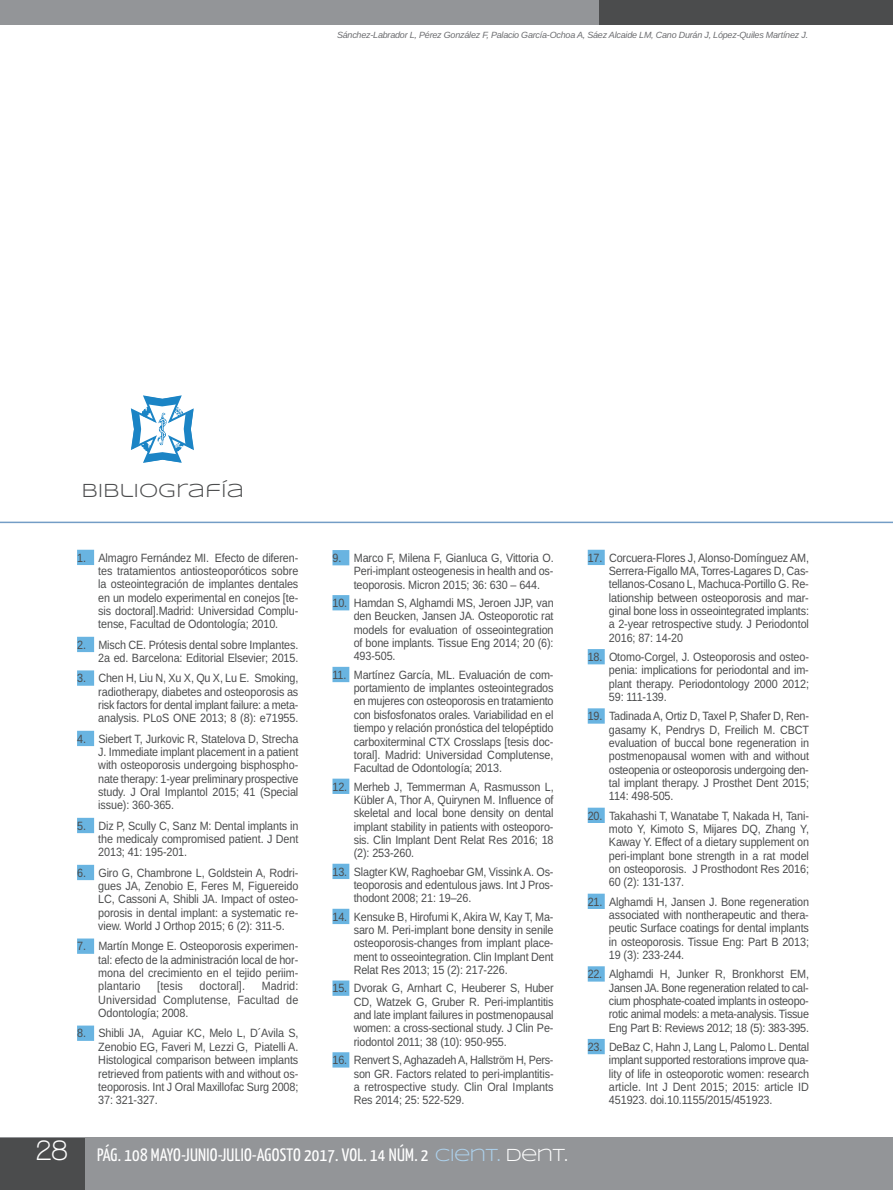
<style>
.page{position:relative;width:893px;height:1190px;background:#fff}
.page>*{position:absolute;margin:0;border:0;box-sizing:border-box;transform-origin:0 0}
.t1{font:19.5px "Syncopate";color:#4b4c4d}
.t2{font:18px "Yanone Kaffeesatz";letter-spacing:.015em;color:#fff}
.t3{font:12px/13.4px "Arimo";letter-spacing:-.01em;color:#4b4c4d;text-align:justify;scale:.9 1}
.t4{font:12px "Arimo";letter-spacing:.01em;color:#4b4c4d;scale:.9 1}
.t5{font:italic 9px "Arimo";letter-spacing:-.025em;color:#6c6d70}
.s1{font-family:"Walkway";font-weight:700;font-size:30px}
.s2{font-family:"Syncopate";color:#add2ed}
.s3{font-family:"Syncopate"}
</style>
<div class="page">
<hr style="left:0;top:522px;width:892px;height:1px;background:#739dc6">
<div style="left:77px;top:550px;width:17px;height:15px;background:#69b4e1"></div>
<div style="left:77px;top:637px;width:17px;height:15px;background:#69b4e1"></div>
<div style="left:77px;top:670px;width:17px;height:16px;background:#69b4e1"></div>
<div style="left:77px;top:731px;width:17px;height:15px;background:#69b4e1"></div>
<div style="left:77px;top:818px;width:17px;height:15px;background:#69b4e1"></div>
<div style="left:77px;top:865px;width:17px;height:15px;background:#69b4e1"></div>
<div style="left:77px;top:938px;width:17px;height:16px;background:#69b4e1"></div>
<div style="left:77px;top:1026px;width:17px;height:15px;background:#69b4e1"></div>
<div style="left:332px;top:550px;width:17px;height:15px;background:#69b4e1"></div>
<div style="left:332px;top:595px;width:17px;height:15px;background:#69b4e1"></div>
<div style="left:332px;top:667px;width:17px;height:15px;background:#69b4e1"></div>
<div style="left:332px;top:779px;width:17px;height:15px;background:#69b4e1"></div>
<div style="left:332px;top:864px;width:17px;height:15px;background:#69b4e1"></div>
<div style="left:332px;top:909px;width:17px;height:15px;background:#69b4e1"></div>
<div style="left:332px;top:980px;width:17px;height:16px;background:#69b4e1"></div>
<div style="left:332px;top:1052px;width:17px;height:15px;background:#69b4e1"></div>
<div style="left:587px;top:550px;width:17px;height:15px;background:#69b4e1"></div>
<div style="left:587px;top:649px;width:17px;height:15px;background:#69b4e1"></div>
<div style="left:587px;top:708px;width:17px;height:16px;background:#69b4e1"></div>
<div style="left:587px;top:808px;width:17px;height:15px;background:#69b4e1"></div>
<div style="left:587px;top:894px;width:17px;height:15px;background:#69b4e1"></div>
<div style="left:587px;top:966px;width:17px;height:16px;background:#69b4e1"></div>
<div style="left:587px;top:1039px;width:17px;height:15px;background:#69b4e1"></div>
<svg style="left:131px;top:395px;width:63px;height:68px"></svg>
<div style="left:591px;top:0;width:301px;height:25px;background:#4b4c4d"></div>
<div style="left:0;top:0;width:599px;height:25px;background:#939598"></div>
<div style="left:0;top:1137px;width:892px;height:53px;background:#939598"></div>
<div style="left:0;top:1137px;width:85px;height:53px;background:#4b4c4d"></div>
<p class="t5" style="left:337px;top:30px;width:472px">Sánchez-Labrador L, Pérez González F, Palacio García-Ochoa A, Sáez Alcaide LM, Cano Durán J, López-Quiles Martínez J.</p>
<h1 class="t1" style="left:81px;top:479px;width:164px">BIBLIOGRAFÍA</h1>
<p class="t3" style="left:98px;top:551px;width:224px;text-indent:-21px">1. Almagro Fernández MI. Efecto de diferen&shy;tes tratamientos antiosteoporóticos sobre la osteointegración de implantes dentales en un modelo experimental en conejos [te&shy;sis doctoral].Madrid: universidad Complu&shy;tense, Facultad de Odontología; 2010.</p>
<p class="t3" style="left:77px;top:638px;width:247px;text-align:right">2. Misch CE. Prótesis dental sobre Implantes.<br>2a ed. Barcelona: Editorial Elsevier; 2015.</p>
<p class="t3" style="left:98px;top:671px;width:224px;text-indent:-21px">3. Chen h, Liu N, Xu X, Qu X, Lu E. Smoking, radiotherapy, diabetes and osteoporosis as risk factors for dental implant failure: a meta&shy;analysis. PLoS ONE 2013; 8 (8): e71955.</p>
<p class="t3" style="left:98px;top:732px;width:224px;text-indent:-21px">4. Siebert T, Jurkovic R, Statelova D, Strecha J. Immediate implant placement in a patient with osteoporosis undergoing bisphospho&shy;nate therapy: 1-year preliminary prospective study. J Oral Implantol 2015; 41 (Special issue): 360-365.</p>
<p class="t3" style="left:98px;top:819px;width:224px;text-indent:-21px">5. Diz P, Scully C, Sanz M: Dental implants in the medicaly compromised patient. J Dent 2013; 41: 195-201.</p>
<p class="t3" style="left:98px;top:866px;width:224px;text-indent:-21px">6. Giro G, Chambrone L, Goldstein A, Rodri&shy;gues JA, Zenobio E, Feres M, Figuereido LC, Cassoni A, Shibli JA. Impact of osteo&shy;porosis in dental implant: a systematic re&shy;view. World J Orthop 2015; 6 (2): 311-5.</p>
<p class="t3" style="left:98px;top:940px;width:224px;text-indent:-21px">7. Martín Monge E. Osteoporosis experimen&shy;tal: efecto de la administración local de hor&shy;mona del crecimiento en el tejido periim&shy;plantario</p>
<p class="t3" style="left:98px;top:980px;width:224px;text-indent:163px">Madrid: universidad Complutense, Facultad de Odontología; 2008.</p>
<p class="t3" style="left:98px;top:1027px;width:224px;text-indent:-21px">8. Shibli JA, Aguiar KC, Melo L, D´Avila S, Zenobio EG, Faveri M, Lezzi G, Piatelli A. histological comparison between implants retrieved from patients with and without os&shy;teoporosis. Int J Oral Maxillofac Surg 2008; 37: 321-327.</p>
<p class="t3" style="left:157px;top:980px;width:30px">[tesis</p>
<p class="t4" style="left:199px;top:979px;width:52px">doctoral].</p>
<p class="t3" style="left:353px;top:551px;width:224px;text-indent:-21px">9. Marco F, Milena F, Gianluca G, Vittoria O.<br>Peri-implant osteogenesis in health and os&shy;teoporosis. Micron 2015; 36: 630 – 644.</p>
<p class="t3" style="left:353px;top:596px;width:224px;text-indent:-21px">10. hamdan S, Alghamdi MS, Jeroen JJP, van den Beucken, Jansen JA. Osteoporotic rat models for evaluation of osseointegration of bone implants. Tissue Eng 2014; 20 (6):<br>493-505.</p>
<p class="t3" style="left:353px;top:668px;width:223px;text-indent:-21px">11. Martínez García, ML. Evaluación de com&shy;portamiento de implantes osteointegrados en mujeres con osteoporosis en tratamiento con bisfosfonatos orales. Variabilidad en el tiempo y relación pronóstica del telopéptido carboxiterminal CTX Crosslaps [tesis doc&shy;toral]. Madrid: universidad Complutense, Facultad de Odontología; 2013.</p>
<p class="t3" style="left:353px;top:780px;width:224px;text-indent:-21px">12. Merheb J, Temmerman A, Rasmusson L, Kübler A, Thor A, Quirynen M. Influence of skeletal and local bone density on dental implant stability in patients with osteoporo&shy;sis. Clin Implant Dent Relat Res 2016; 18 (2): 253-260.</p>
<p class="t3" style="left:353px;top:865px;width:223px;text-indent:-21px">13. Slagter KW, Raghoebar GM, Vissink A. Os&shy;teoporosis and edentulous jaws. Int J Pros&shy;thodont 2008; 21: 19–26.</p>
<p class="t3" style="left:353px;top:910px;width:223px;text-indent:-21px">14. Kensuke B, hirofumi K, Akira W, Kay T, Ma&shy;saro M. Peri-implant bone density in senile osteoporosis-changes from implant place&shy;ment to osseointegration. Clin Implant Dent Relat Res 2013; 15 (2): 217-226.</p>
<p class="t3" style="left:353px;top:982px;width:224px;text-indent:-21px">15. Dvorak G, Arnhart C, heuberer S, huber CD, Watzek G, Gruber R. Peri-implantitis and late implant failures in postmenopausal women: a cross-sectional study. J Clin Pe&shy;riodontol 2011; 38 (10): 950-955.</p>
<p class="t3" style="left:353px;top:1053px;width:223px;text-indent:-21px">16. Renvert S, Aghazadeh A, hallström h, Pers&shy;son GR. Factors related to peri-implantitis&shy;a retrospective study. Clin Oral Implants Res 2014; 25: 522-529.</p>
<p class="t3" style="left:608px;top:551px;width:224px;text-indent:-21px">17. Corcuera-Flores J, Alonso-Domínguez AM, Serrera-Figallo MA, Torres-Lagares D, Cas&shy;tellanos-Cosano L, Machuca-Portillo G. Re&shy;lationship between osteoporosis and mar&shy;ginal bone loss in osseointegrated implants: a 2-year retrospective study. J Periodontol 2016; 87: 14-20</p>
<p class="t3" style="left:608px;top:650px;width:224px;text-indent:-21px">18. Otomo-Corgel, J. Osteoporosis and osteo&shy;penia: implications for periodontal and im&shy;plant therapy. Periodontology 2000 2012; 59: 111-139.</p>
<p class="t3" style="left:608px;top:709px;width:224px;text-indent:-21px">19. Tadinada A, Ortiz D, Taxel P, Shafer D, Ren&shy;gasamy K, Pendrys D, Freilich M. CBCT evaluation of buccal bone regeneration in postmenopausal women with and without osteopenia or osteoporosis undergoing den&shy;tal implant therapy. J Prosthet Dent 2015; 114: 498-505.</p>
<p class="t3" style="left:608px;top:809px;width:224px;text-indent:-21px">20. Takahashi T, Wanatabe T, Nakada h, Tani&shy;moto y, Kimoto S, Mijares DQ, Zhang y, Kaway y. Effect of a dietary supplement on peri-implant bone strength in a rat model on osteoporosis. J Prosthodont Res 2016; 60 (2): 131-137.</p>
<p class="t3" style="left:608px;top:895px;width:224px;text-indent:-21px">21. Alghamdi h, Jansen J. Bone regeneration associated with nontherapeutic and thera&shy;peutic Surface coatings for dental implants in osteoporosis. Tissue Eng: Part B 2013; 19 (3): 233-244.</p>
<p class="t3" style="left:608px;top:967px;width:224px;text-indent:-21px">22. Alghamdi h, Junker R, Bronkhorst EM, Jansen JA. Bone regeneration related to cal&shy;cium phosphate-coated implants in osteopo&shy;rotic animal models: a meta-analysis. Tissue Eng Part B: Reviews 2012; 18 (5): 383-395.</p>
<p class="t3" style="left:608px;top:1040px;width:224px;text-indent:-21px">23. DeBaz C, hahn J, Lang L, Palomo L. Dental implant supported restorations improve qua&shy;lity of life in osteoporotic women: research article. Int J Dent 2015; 2015: article ID 451923. doi.10.1155/2015/451923.</p>
<h2 class="t2" style="left:36px;top:1144px;width:533px"><span class="s1">28</span> PÁG. 108 MAYO-JUNIO-JULIO-AGOSTO 2017. VOL. 14 NÚM. 2 <span class="s2">CIENT.</span> <span class="s3">DENT.</span></h2>
<h2 class="t2" style="left:124px;top:1144px;width:437px">XX MAYO-JUNIO-JULIO-AGOSTO 2017. VOL. 14 NÚM. 2 <span class="s2">CIENT.</span> <span class="s3">DENT.</span></h2>
</div>
